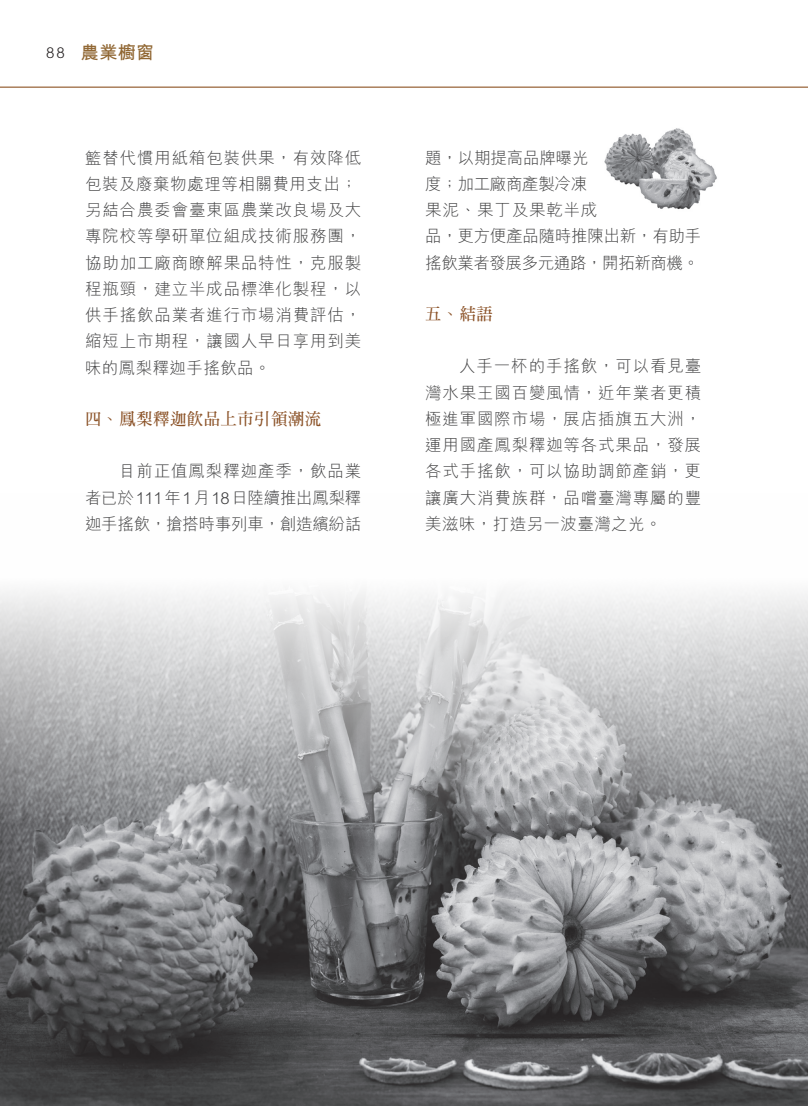
<style>
.page{position:relative;width:808px;height:1106px;background:#fff}
.page>*{position:absolute;margin:0;border:0;box-sizing:border-box;transform-origin:0 0}
.t1{font:700 18px "M Hei HK";color:#906632}
.t2{font:300 16.5px/26.2px "M Hei HK";letter-spacing:.05em;color:#3e3e3f}
.t3{font:300 16.5px/26.2px "M Hei HK";letter-spacing:-.015em;color:#3e3e3f}
.t4{font:700 16.5px "AR Ming B5 HK";letter-spacing:.02em;color:#8b5227}
.s1{font-weight:300;font-size:15px;color:#231f20}
</style>
<div class="page">
<img style="left:604px;top:128px;width:113px;height:82px">
<img style="left:0;top:590px;width:808px;height:516px">
<hr style="left:807px;top:696px;width:1px;height:256px;background:#eee5d9">
<p class="t1" style="left:46px;top:40px;width:110px"><span class="s1">88</span> 農業櫥窗</p>
<p class="t2" style="left:85px;top:144px;width:278px">籃替代慣用紙箱包裝供果， 有效降低包裝及廢棄物處理等相關費用支出；另結合農委會臺東區農業改良場及大專院校等學研單位組成技術服務團，協助加工廠商瞭解果品特性， 克服製程瓶頸， 建立半成品標準化製程， 以供手搖飲品業者進行市場消費評估，縮短上市期程， 讓國人早日享用到美味的鳳梨釋迦手搖飲品。</p>
<p class="t4" style="left:85px;top:411px;width:238px">四、鳳梨釋迦飲品上市引領潮流</p>
<p class="t2" style="left:85px;top:457px;width:278px;text-align:justify;text-indent:34px">目前正值鳳梨釋迦產季， 飲品業者已於111年1月18日陸續推出鳳梨釋迦手搖飲， 搶搭時事列車， 創造繽紛話</p>
<p class="t3" style="left:425px;top:144px;width:278px">題， 以期提高品牌曝光<br>度；加工廠商產製冷凍<br>果泥、果丁及果乾半成<br>品， 更方便產品隨時推陳出新， 有助手搖飲業者發展多元通路， 開拓新商機。</p>
<p class="t4" style="left:425px;top:306px;width:69px">五、結語</p>
<p class="t2" style="left:425px;top:352px;width:278px;text-indent:34px">人手一杯的手搖飲， 可以看見臺灣水果王國百變風情， 近年業者更積極進軍國際市場， 展店插旗五大洲，運用國產鳳梨釋迦等各式果品， 發展各式手搖飲， 可以協助調節產銷， 更讓廣大消費族群， 品嚐臺灣專屬的豐美滋味， 打造另一波臺灣之光。</p>
</div>
